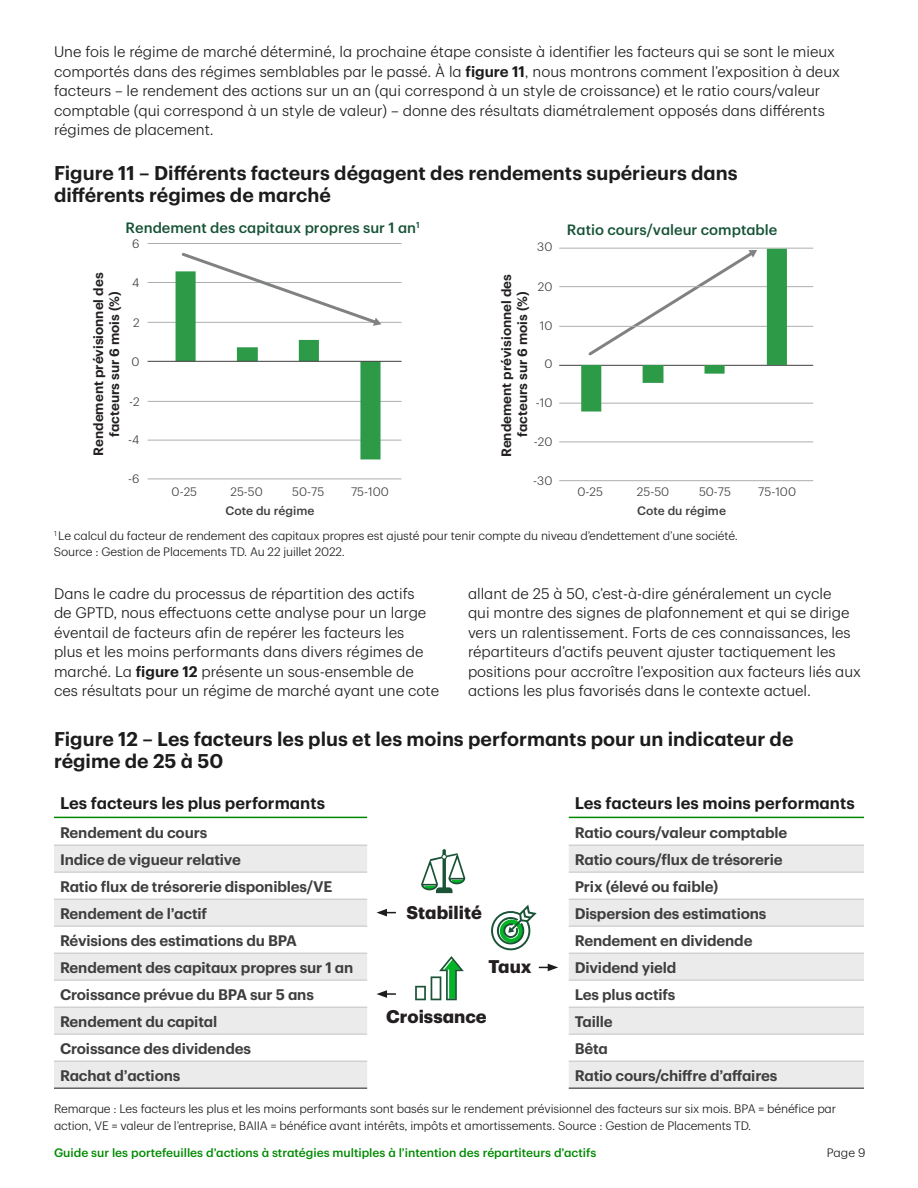
<style>
.page{position:relative;width:918px;height:1188px;background:#fff}
.page>*{position:absolute;margin:0;border:0;box-sizing:border-box;transform-origin:0 0}
.t1{font:600 19.5px/22.5px "TD Graphik";color:#1c1c1c}
.t2{font:700 18px "TD Graphik";color:#231f20}
.t3{font:600 16.5px "TD Graphik";color:#1c1c1c}
.t4{font:300 15px/19.5px "TD Graphik";color:#1c1c1c}
.t5{font:600 15px "TD Graphik";letter-spacing:-.01em;color:#3e3e3f}
.t6{font:500 14.7px "TD Graphik";color:#155236}
.t7{font:600 13.35px/16px "TD Graphik";color:#231f20;text-align:center}
.t8{font:300 12px/16.5px "TD Graphik";letter-spacing:-.01em;color:#1c1c1c}
.t9{font:500 12px "TD Graphik";color:#008a00}
.t10{font:300 12px "TD Graphik";color:#3e3e3f}
.t11{font:500 12px "TD Graphik";color:#3e3e3f}
.t12{font:500 8.55px "TD Graphik";color:#155236}
.s1{font-weight:600}
</style>
<div class="page">
<hr style="left:148px;top:401px;width:254px;height:1px;background:#adaeae">
<hr style="left:148px;top:440px;width:254px;height:1px;background:#adaeae">
<hr style="left:148px;top:479px;width:254px;height:1px;background:#adaeae">
<hr style="left:148px;top:322px;width:254px;height:1px;background:#adaeae">
<hr style="left:148px;top:282px;width:254px;height:1px;background:#adaeae">
<hr style="left:148px;top:243px;width:254px;height:1px;background:#adaeae">
<svg style="left:176px;top:253px;width:205px;height:206px"></svg>
<hr style="left:148px;top:361px;width:254px;height:1px;background:#3e3e3f">
<hr style="left:559px;top:326px;width:254px;height:1px;background:#adaeae">
<hr style="left:559px;top:403px;width:254px;height:1px;background:#adaeae">
<hr style="left:559px;top:442px;width:254px;height:1px;background:#adaeae">
<hr style="left:559px;top:480px;width:254px;height:1px;background:#adaeae">
<hr style="left:559px;top:286px;width:254px;height:1px;background:#adaeae">
<hr style="left:559px;top:248px;width:254px;height:1px;background:#adaeae">
<hr style="left:559px;top:365px;width:254px;height:1px;background:#3e3e3f">
<svg style="left:581px;top:249px;width:206px;height:163px"></svg>
<svg style="left:54px;top:816px;width:313px;height:29px"></svg>
<svg style="left:54px;top:846px;width:313px;height:242px;fill:#ebebeb"></svg>
<hr style="left:54px;top:1088px;width:313px;height:1px;background:#1a1a1a">
<hr style="left:54px;top:845px;width:313px;height:1px;background:#c3c2c5">
<hr style="left:54px;top:872px;width:313px;height:1px;background:#c3c2c5">
<hr style="left:54px;top:899px;width:313px;height:1px;background:#c3c2c5">
<hr style="left:54px;top:926px;width:313px;height:1px;background:#c3c2c5">
<hr style="left:54px;top:953px;width:313px;height:1px;background:#c3c2c5">
<hr style="left:54px;top:980px;width:313px;height:1px;background:#c3c2c5">
<hr style="left:54px;top:1007px;width:313px;height:1px;background:#c3c2c5">
<hr style="left:54px;top:1034px;width:313px;height:1px;background:#c3c2c5">
<hr style="left:54px;top:1061px;width:313px;height:1px;background:#c3c2c5">
<hr style="left:54px;top:817px;width:313px;height:1px;background:#008a00">
<svg style="left:569px;top:816px;width:295px;height:29px"></svg>
<svg style="left:569px;top:846px;width:295px;height:242px;fill:#ebebeb"></svg>
<hr style="left:569px;top:1088px;width:295px;height:1px;background:#1a1a1a">
<hr style="left:569px;top:845px;width:295px;height:1px;background:#c3c2c5">
<hr style="left:569px;top:872px;width:295px;height:1px;background:#c3c2c5">
<hr style="left:569px;top:899px;width:295px;height:1px;background:#c3c2c5">
<hr style="left:569px;top:926px;width:295px;height:1px;background:#c3c2c5">
<hr style="left:569px;top:953px;width:295px;height:1px;background:#c3c2c5">
<hr style="left:569px;top:980px;width:295px;height:1px;background:#c3c2c5">
<hr style="left:569px;top:1007px;width:295px;height:1px;background:#c3c2c5">
<hr style="left:569px;top:1034px;width:295px;height:1px;background:#c3c2c5">
<hr style="left:569px;top:1061px;width:295px;height:1px;background:#c3c2c5">
<hr style="left:569px;top:817px;width:295px;height:1px;background:#008a00">
<svg style="left:415px;top:956px;width:49px;height:44px"></svg>
<svg style="left:421px;top:849px;width:45px;height:44px"></svg>
<svg style="left:491px;top:904px;width:46px;height:47px"></svg>
<svg style="left:377px;top:909px;width:19px;height:7px"></svg>
<svg style="left:377px;top:990px;width:19px;height:8px"></svg>
<svg style="left:539px;top:964px;width:19px;height:7px"></svg>
<p class="t4" style="left:54px;top:41px;width:787px">Une fois le régime de marché déterminé, la prochaine étape consiste à identifier les facteurs qui se sont le mieux comportés dans des régimes semblables par le passé. À la <span class="s1">figure 11</span>, nous montrons comment l’exposition à deux facteurs – le rendement des actions sur un an (qui correspond à un style de croissance) et le ratio cours/valeur comptable (qui correspond à un style de valeur) – donne des résultats diamétralement opposés dans différents régimes de placement.</p>
<p class="t1" style="left:54px;top:160px;width:685px">Figure 11 – Différents facteurs dégagent des rendements supérieurs dans différents régimes de marché</p>
<p class="t12" style="left:416px;top:218px;width:5px">1</p>
<p class="t6" style="left:126px;top:216px;width:292px">Rendement des capitaux propres sur 1 an</p>
<p class="t6" style="left:567px;top:218px;width:212px">Ratio cours/valeur comptable</p>
<p class="t10" style="left:132px;top:235px;width:9px">6</p>
<p class="t10" style="left:537px;top:238px;width:17px">30</p>
<p class="t7" style="left:89px;top:456px;width:184px;rotate:-90deg">Rendement prévisionnel des facteurs sur 6 mois (%)</p>
<p class="t10" style="left:132px;top:273px;width:9px">4</p>
<p class="t10" style="left:133px;top:313px;width:8px">2</p>
<p class="t10" style="left:132px;top:353px;width:10px">0</p>
<p class="t10" style="left:129px;top:393px;width:12px">-2</p>
<p class="t10" style="left:128px;top:431px;width:13px">-4</p>
<p class="t7" style="left:497px;top:457px;width:184px;rotate:-90deg">Rendement prévisionnel des facteurs sur 6 mois (%)</p>
<p class="t10" style="left:538px;top:277px;width:16px">20</p>
<p class="t10" style="left:540px;top:317px;width:14px">10</p>
<p class="t10" style="left:544px;top:355px;width:10px">0</p>
<p class="t10" style="left:536px;top:394px;width:18px">-10</p>
<p class="t10" style="left:534px;top:433px;width:20px">-20</p>
<p class="t10" style="left:128px;top:470px;width:13px">-6</p>
<p class="t10" style="left:172px;top:482px;width:27px">0-25</p>
<p class="t10" style="left:231px;top:482px;width:34px">25-50</p>
<p class="t10" style="left:292px;top:482px;width:34px">50-75</p>
<p class="t10" style="left:351px;top:482px;width:39px">75-100</p>
<p class="t11" style="left:226px;top:502px;width:90px">Cote du régime</p>
<p class="t10" style="left:533px;top:472px;width:21px">-30</p>
<p class="t10" style="left:577px;top:482px;width:27px">0-25</p>
<p class="t10" style="left:637px;top:482px;width:34px">25-50</p>
<p class="t10" style="left:699px;top:482px;width:34px">50-75</p>
<p class="t10" style="left:758px;top:482px;width:39px">75-100</p>
<p class="t11" style="left:637px;top:502px;width:90px">Cote du régime</p>
<p class="t8" style="left:54px;top:526px;width:686px"><sup>1</sup> Le calcul du facteur de rendement des capitaux propres est ajusté pour tenir compte du niveau d’endettement d’une société.<br>Source : Gestion de Placements TD. Au 22 juillet 2022.</p>
<p class="t4" style="left:54px;top:582px;width:387px">Dans le cadre du processus de répartition des actifs<br>de GPTD, nous effectuons cette analyse pour un large éventail de facteurs afin de repérer les facteurs les<br>plus et les moins performants dans divers régimes de marché. La <span class="s1">figure 12</span> présente un sous-ensemble de ces résultats pour un régime de marché ayant une cote</p>
<p class="t4" style="left:468px;top:582px;width:395px">allant de 25 à 50, c’est-à-dire généralement un cycle<br>qui montre des signes de plafonnement et qui se dirige vers un ralentissement. Forts de ces connaissances, les répartiteurs d’actifs peuvent ajuster tactiquement les positions pour accroître l’exposition aux facteurs liés aux actions les plus favorisés dans le contexte actuel.</p>
<p class="t1" style="left:54px;top:726px;width:741px">Figure 12 – Les facteurs les plus et les moins performants pour un indicateur de régime de 25 à 50</p>
<p class="t3" style="left:60px;top:791px;width:267px">Les facteurs les plus performants</p>
<p class="t5" style="left:60px;top:821px;width:149px">Rendement du cours</p>
<p class="t5" style="left:60px;top:848px;width:182px">Indice de vigueur relative</p>
<p class="t5" style="left:60px;top:875px;width:274px">Ratio flux de trésorerie disponibles/VE</p>
<p class="t5" style="left:60px;top:902px;width:149px">Rendement de l’actif</p>
<p class="t2" style="left:407px;top:898px;width:77px">Stabilité</p>
<p class="t5" style="left:60px;top:929px;width:239px">Révisions des estimations du BPA</p>
<p class="t5" style="left:60px;top:956px;width:295px">Rendement des capitaux propres sur 1 an</p>
<p class="t5" style="left:60px;top:983px;width:255px">Croissance prévue du BPA sur 5 ans</p>
<p class="t5" style="left:60px;top:1010px;width:159px">Rendement du capital</p>
<p class="t2" style="left:386px;top:1003px;width:102px">Croissance</p>
<p class="t5" style="left:60px;top:1037px;width:193px">Croissance des dividendes</p>
<p class="t5" style="left:60px;top:1064px;width:122px">Rachat d’actions</p>
<p class="t3" style="left:575px;top:791px;width:282px">Les facteurs les moins performants</p>
<p class="t5" style="left:575px;top:821px;width:214px">Ratio cours/valeur comptable</p>
<p class="t5" style="left:575px;top:848px;width:209px">Ratio cours/flux de trésorerie</p>
<p class="t5" style="left:575px;top:875px;width:145px">Prix (élevé ou faible)</p>
<p class="t5" style="left:575px;top:902px;width:193px">Dispersion des estimations</p>
<p class="t5" style="left:575px;top:929px;width:179px">Rendement en dividende</p>
<p class="t2" style="left:488px;top:952px;width:45px">Taux</p>
<p class="t5" style="left:575px;top:956px;width:103px">Dividend yield</p>
<p class="t5" style="left:575px;top:983px;width:102px">Les plus actifs</p>
<p class="t5" style="left:575px;top:1010px;width:40px">Taille</p>
<p class="t5" style="left:575px;top:1037px;width:35px">Bêta</p>
<p class="t5" style="left:575px;top:1064px;width:204px">Ratio cours/chiffre d’affaires</p>
<p class="t8" style="left:54px;top:1100px;width:784px">Remarque : Les facteurs les plus et les moins performants sont basés sur le rendement prévisionnel des facteurs sur six mois. BPA = bénéfice par action, VE = valeur de l’entreprise, BAIIA = bénéfice avant intérêts, impôts et amortissements. Source : Gestion de Placements TD.</p>
<p class="t9" style="left:54px;top:1144px;width:544px">Guide sur les portefeuilles d’actions à stratégies multiples à l’intention des répartiteurs d’actifs</p>
<p class="t8" style="left:827px;top:1144px;width:40px">Page 9</p>
</div>
